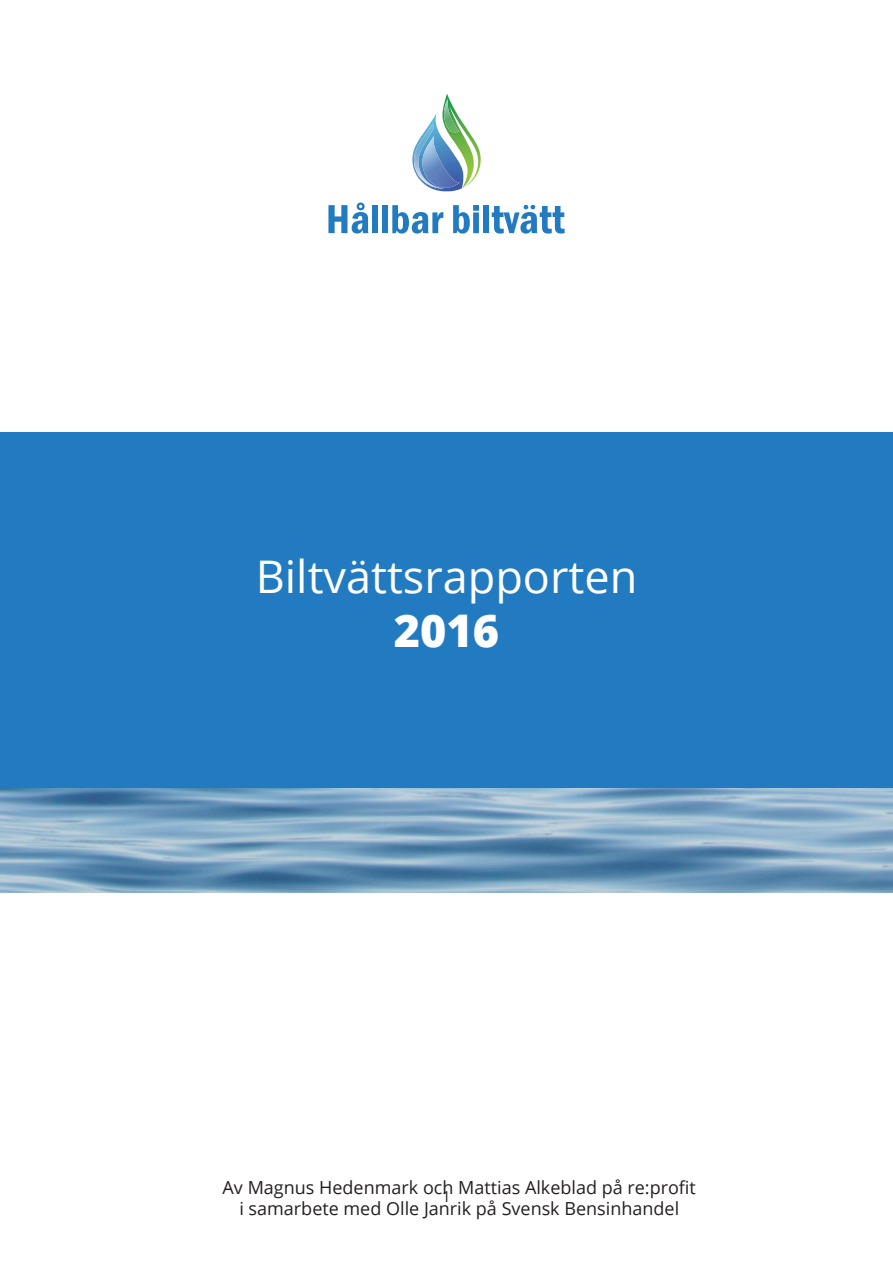
<style>
.page{position:relative;width:893px;height:1263px;background:#fff}
.page>*{position:absolute;margin:0;border:0;box-sizing:border-box;transform-origin:0 0}
.t1{font:45px "Open Sans";color:#fff}
.t2{font:800 45px "Open Sans";color:#fff}
.t3{font:18px/21.6px "Open Sans";color:#231f20;text-align:center}
.t4{font:15px "Open Sans";color:#231f20}
</style>
<div class="page">
<svg style="left:328px;top:202px;width:40px;height:32px"></svg>
<div style="left:372px;top:205px;width:6px;height:28px;background:#227bc0"></div>
<div style="left:382px;top:205px;width:6px;height:28px;background:#227bc0"></div>
<svg style="left:392px;top:205px;width:51px;height:29px"></svg>
<svg style="left:453px;top:205px;width:26px;height:29px"></svg>
<div style="left:483px;top:205px;width:6px;height:28px;background:#227bc0"></div>
<svg style="left:492px;top:205px;width:73px;height:29px"></svg>
<svg style="left:412px;top:94px;width:69px;height:97px"></svg>
<img style="left:444px;top:136px;width:16px;height:52px">
<img style="left:442px;top:99px;width:17px;height:33px">
<img style="left:414px;top:123px;width:30px;height:65px">
<div style="left:0;top:432px;width:893px;height:414px;background:#227bc0"></div>
<img style="left:0;top:789px;width:893px;height:104px">
<h1 class="t1" style="left:256px;top:545px;width:383px">Biltvättsrapporten</h1>
<h1 class="t2" style="left:394px;top:599px;width:107px">2016</h1>
<p class="t3" style="left:223px;top:1176px;width:475px">Av Magnus Hedenmark och Mattias Alkeblad på re:profit i samarbete med Olle Janrik på Svensk Bensinhandel</p>
<p class="t4" style="left:442px;top:1186px;width:10px">1</p>
</div>
